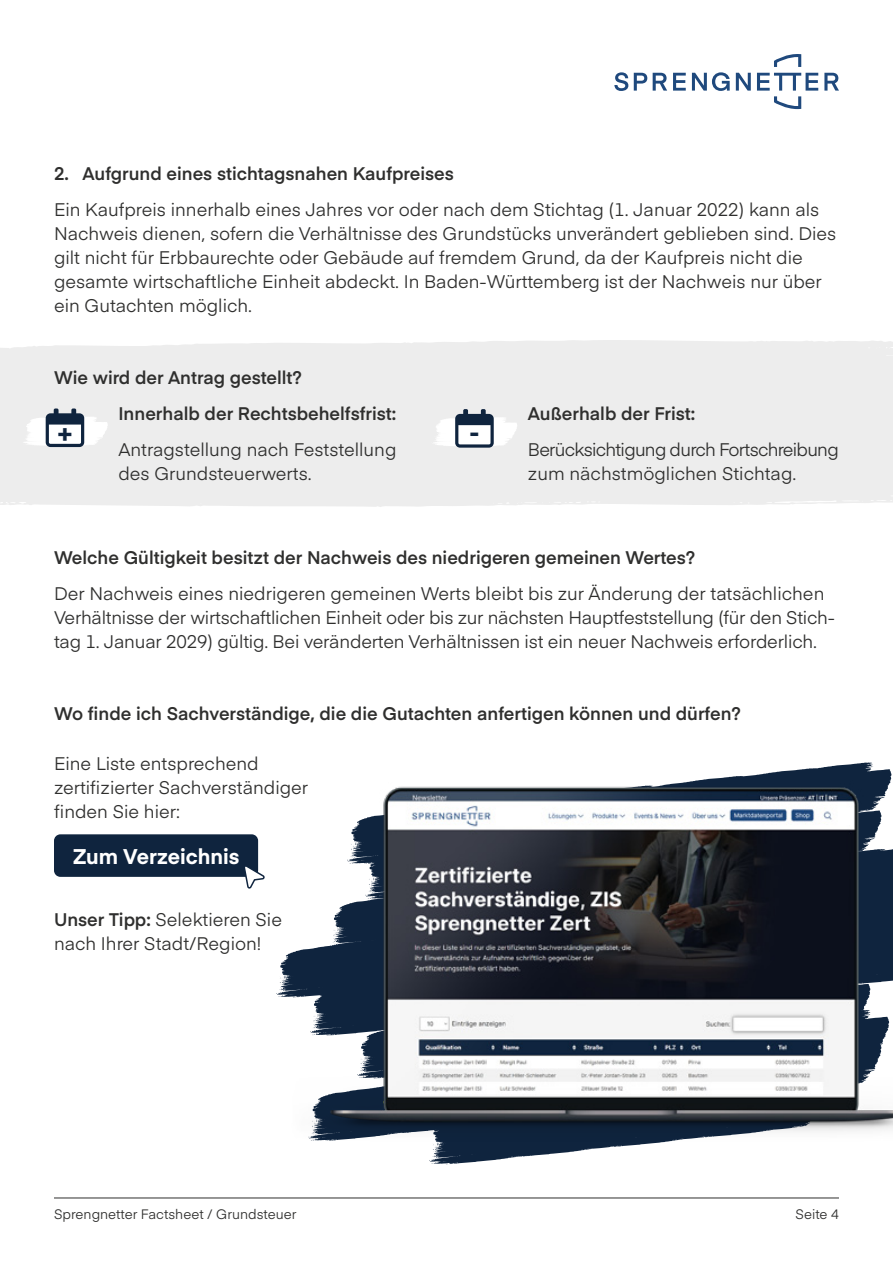
<style>
.page{position:relative;width:893px;height:1263px;background:#fff}
.page>*{position:absolute;margin:0;border:0;box-sizing:border-box;transform-origin:0 0}
.t1{font:700 27.3px "Montserrat";color:#0f243e}
.t2{font:700 21px "Eina 01";color:#fff}
.t3{font:18px/24px "Eina 01";color:#2f2f2e}
.t4{font:600 18px "Eina 01";color:#2f2f2e}
.t5{font:18px/24px "Eina 01";letter-spacing:-.04em;color:#2f2f2e}
.t6{font:13.5px "Eina 01";color:#2f2f2e}
.s1{font-weight:600}
</style>
<div class="page">
<hr style="left:54px;top:1197px;width:785px;height:1px;background:#2f2f2e">
<svg style="left:614px;top:54px;width:225px;height:55px"></svg>
<div style="left:0;top:340px;width:893px;height:167px;background:#ededed"></div>
<svg style="left:22px;top:408px;width:86px;height:39px"></svg>
<svg style="left:432px;top:409px;width:85px;height:39px"></svg>
<img style="left:257px;top:764px;width:636px;height:397px">
<div style="left:54px;top:834px;width:204px;height:43px;background:#0f243e;border-radius:6px"></div>
<svg style="left:242px;top:864px;width:23px;height:26px"></svg>
<p class="t4" style="left:54px;top:160px;width:401px">2. Aufgrund eines stichtagsnahen Kaufpreises</p>
<p class="t3" style="left:54px;top:196px;width:784px">Ein Kaufpreis innerhalb eines Jahres vor oder nach dem Stichtag (1. Januar 2022) kann als Nachweis dienen, sofern die Verhältnisse des Grundstücks unverändert geblieben sind. Dies gilt nicht für Erbbaurechte oder Gebäude auf fremdem Grund, da der Kaufpreis nicht die gesamte wirtschaftliche Einheit abdeckt. In Baden-Württemberg ist der Nachweis nur über ein Gutachten möglich.</p>
<p class="t4" style="left:54px;top:364px;width:249px">Wie wird der Antrag gestellt?</p>
<p class="t4" style="left:118px;top:400px;width:279px">Innerhalb der Rechtsbehelfsfrist:</p>
<p class="t3" style="left:118px;top:436px;width:279px">Antragstellung nach Feststellung des Grundsteuerwerts.</p>
<h1 class="t1" style="left:57px;top:415px;width:18px">+</h1>
<h1 class="t1" style="left:469px;top:413px;width:12px">-</h1>
<p class="t4" style="left:528px;top:400px;width:169px">Außerhalb der Frist:</p>
<p class="t5" style="left:528px;top:436px;width:312px">Berücksichtigung durch Fortschreibung zum nächstmöglichen Stichtag.</p>
<p class="t4" style="left:54px;top:544px;width:643px">Welche Gültigkeit besitzt der Nachweis des niedrigeren gemeinen Wertes?</p>
<p class="t3" style="left:54px;top:580px;width:782px">Der Nachweis eines niedrigeren gemeinen Werts bleibt bis zur Änderung der tatsächlichen<br>Verhältnisse der wirtschaftlichen Einheit oder bis zur nächsten Hauptfeststellung (für den Stich&shy;tag 1. Januar 2029) gültig. Bei veränderten Verhältnissen ist ein neuer Nachweis erforderlich.</p>
<p class="t4" style="left:54px;top:700px;width:689px">Wo finde ich Sachverständige, die die Gutachten anfertigen können und dürfen?</p>
<p class="t3" style="left:54px;top:750px;width:256px">Eine Liste entsprechend zertifizierter Sachverständiger finden Sie hier:</p>
<p class="t2" style="left:73px;top:841px;width:168px">Zum Verzeichnis</p>
<p class="t3" style="left:54px;top:906px;width:230px"><span class="s1">Unser Tipp:</span> Selektieren Sie nach Ihrer Stadt/Region!</p>
<p class="t6" style="left:54px;top:1204px;width:244px">Sprengnetter Factsheet / Grundsteuer</p>
<p class="t6" style="left:795px;top:1204px;width:45px">Seite 4</p>
</div>
